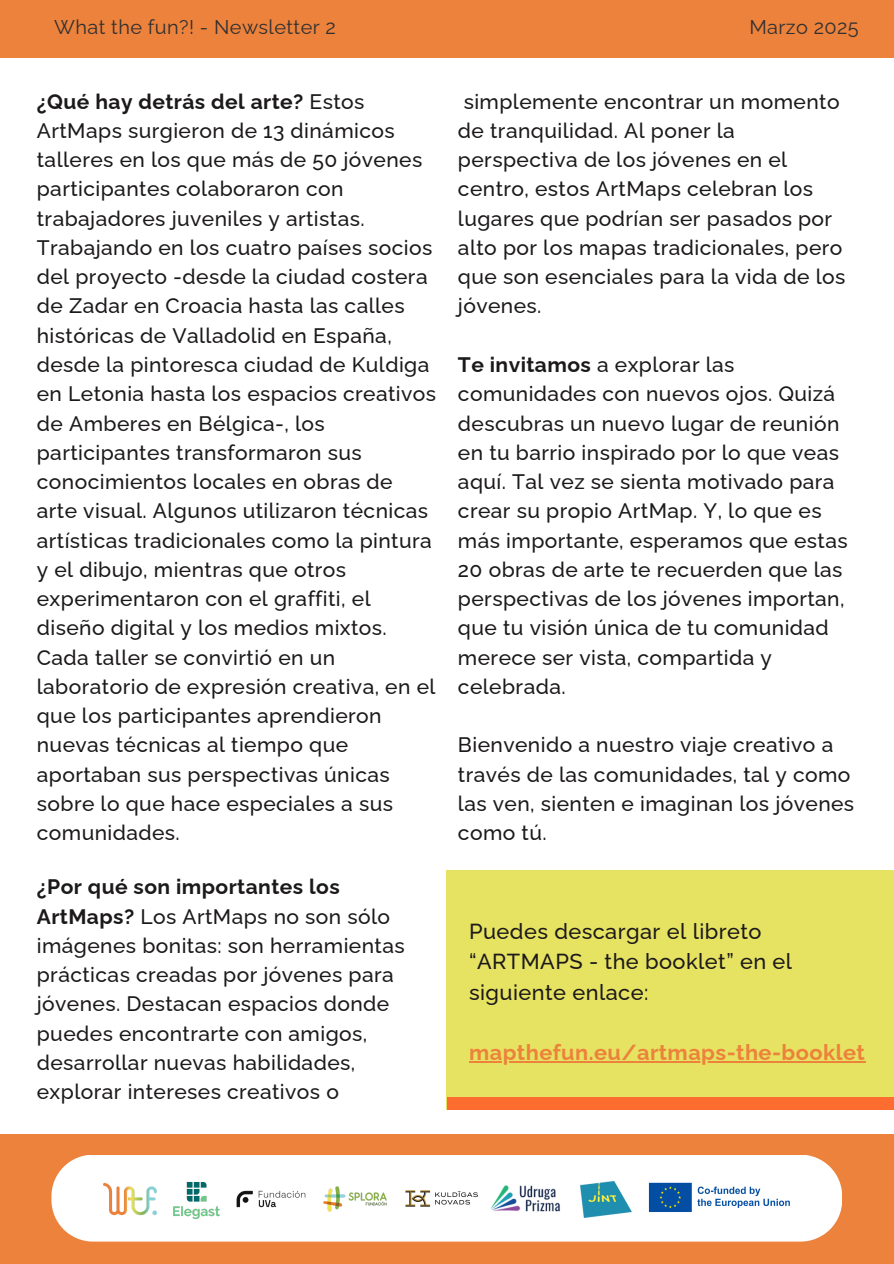
<style>
.page{position:relative;width:894px;height:1264px;background:#fff}
.page>*{position:absolute;margin:0;border:0;box-sizing:border-box;transform-origin:0 0}
.t1{font:500 21.75px/30.3px "Raleway";letter-spacing:.02em;color:#1c191a}
.t2{font:700 21.75px "Raleway";letter-spacing:.02em;color:#ec823c}
.t3{font:500 21px/29.2px "Raleway";letter-spacing:.02em;color:#1c191a}
.t4{font:19.95px "Raleway";letter-spacing:.02em;color:#303030}
.s1{font-weight:700}
</style>
<div class="page">
<div style="left:0;top:0;width:893px;height:57px;background:#ec823c"></div>
<div style="left:446px;top:870px;width:447px;height:239px;background:#e7e362"></div>
<div style="left:446px;top:1097px;width:447px;height:12px;background:#fe6d30"></div>
<hr style="left:469px;top:1061px;width:396px;height:1px;background:#ec823c">
<div style="left:0;top:1134px;width:893px;height:129px;background:#ec823c"></div>
<div style="left:51px;top:1155px;width:790px;height:86px;background:#fff"></div>
<img style="left:90px;top:1170px;width:81px;height:57px">
<img style="left:647px;top:1181px;width:153px;height:32px">
<img style="left:226px;top:1179px;width:90px;height:38px">
<img style="left:316px;top:1177px;width:77px;height:43px">
<img style="left:170px;top:1179px;width:52px;height:41px">
<img style="left:400px;top:1185px;width:65px;height:26px">
<img style="left:465px;top:1155px;width:123px;height:87px">
<img style="left:580px;top:1181px;width:51px;height:36px">
<p class="t4" style="left:54px;top:15px;width:283px">What the fun?! - Newsletter 2</p>
<p class="t4" style="left:749px;top:15px;width:111px">Marzo 2025</p>
<h1 class="t3" style="left:37px;top:87px;width:401px"><span class="s1">¿Qué hay detrás del arte?</span> Estos ArtMaps surgieron de 13 dinámicos talleres en los que más de 50 jóvenes participantes colaboraron con trabajadores juveniles y artistas.<br>Trabajando en los cuatro países socios del proyecto -desde la ciudad costera de Zadar en Croacia hasta las calles históricas de Valladolid en España, desde la pintoresca ciudad de Kuldiga en Letonia hasta los espacios creativos de Amberes en Bélgica-, los participantes transformaron sus conocimientos locales en obras de arte visual. Algunos utilizaron técnicas artísticas tradicionales como la pintura y el dibujo, mientras que otros experimentaron con el graffiti, el diseño digital y los medios mixtos.<br>Cada taller se convirtió en un laboratorio de expresión creativa, en el que los participantes aprendieron nuevas técnicas al tiempo que aportaban sus perspectivas únicas sobre lo que hace especiales a sus comunidades.</h1>
<h1 class="t3" style="left:37px;top:872px;width:369px"><span class="s1">¿Por qué son importantes los ArtMaps?</span> Los ArtMaps no son sólo imágenes bonitas: son herramientas prácticas creadas por jóvenes para jóvenes. Destacan espacios donde puedes encontrarte con amigos, desarrollar nuevas habilidades, explorar intereses creativos o</h1>
<h1 class="t3" style="left:458px;top:87px;width:389px">simplemente encontrar un momento de tranquilidad. Al poner la perspectiva de los jóvenes en el centro, estos ArtMaps celebran los lugares que podrían ser pasados por alto por los mapas tradicionales, pero que son esenciales para la vida de los jóvenes.</h1>
<h1 class="t3" style="left:458px;top:350px;width:391px"><span class="s1">Te invitamos</span> a explorar las comunidades con nuevos ojos. Quizá descubras un nuevo lugar de reunión en tu barrio inspirado por lo que veas aquí. Tal vez se sienta motivado para crear su propio ArtMap. Y, lo que es más importante, esperamos que estas<br>20 obras de arte te recuerden que las perspectivas de los jóvenes importan, que tu visión única de tu comunidad merece ser vista, compartida y celebrada.</h1>
<h1 class="t3" style="left:458px;top:730px;width:397px">Bienvenido a nuestro viaje creativo a través de las comunidades, tal y como las ven, sienten e imaginan los jóvenes como tú.</h1>
<h1 class="t1" style="left:469px;top:916px;width:324px">Puedes descargar el libreto “ARTMAPS - the booklet” en el siguiente enlace:</h1>
<h1 class="t2" style="left:469px;top:1039px;width:397px">mapthefun.eu/artmaps-the-booklet</h1>
</div>
